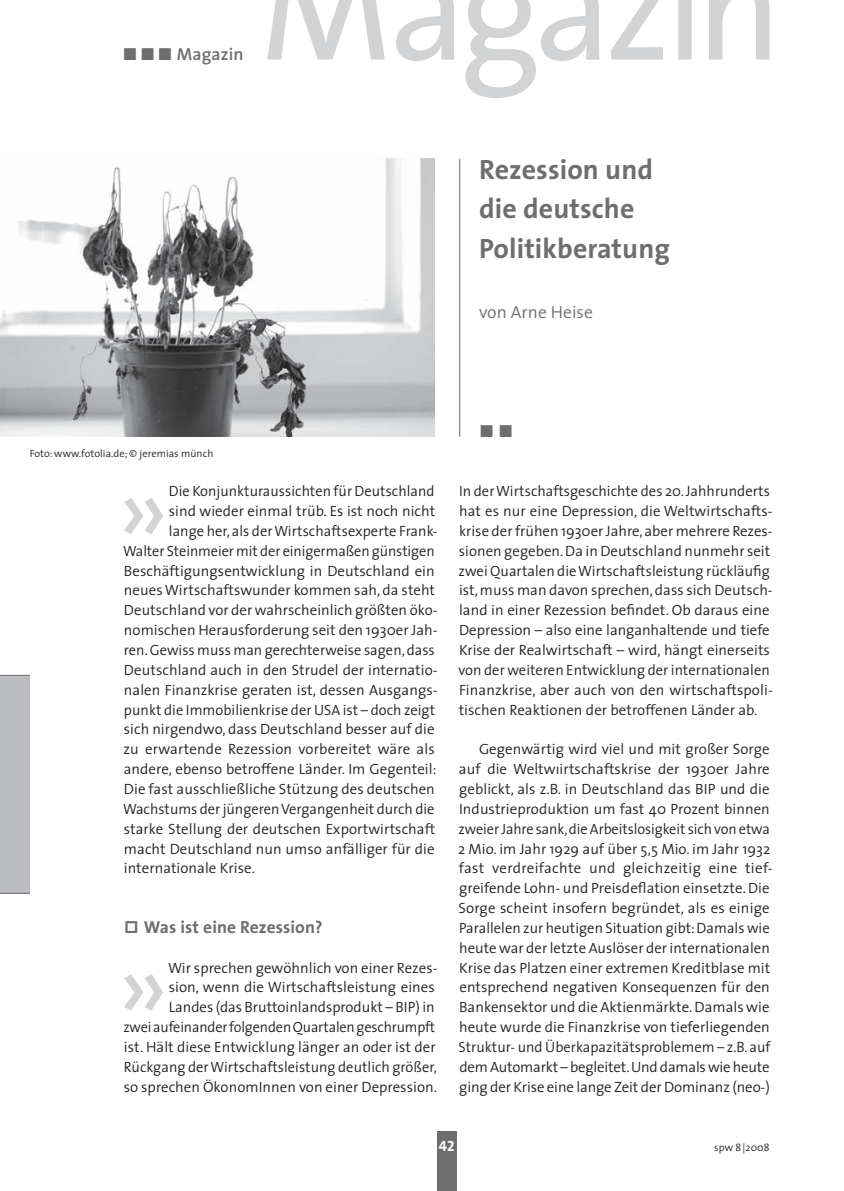
<style>
.page{position:relative;width:844px;height:1191px;background:#fff}
.page>*{position:absolute;margin:0;border:0;box-sizing:border-box;transform-origin:0 0}
.t1{font:101.5px "The Sans";color:#d1d3d4}
.t2{font:700 28px/39.7px "The Sans";letter-spacing:.005em;color:#6d6e70}
.t3{font:700 17.5px "The Sans";letter-spacing:.005em;color:#6d6e70}
.t4{font:300 17.5px "The Sans";letter-spacing:.005em;color:#6d6e70}
.t5{font:600 17.5px "The Sans";letter-spacing:.005em;color:#6d6e70}
.t6{font:17.5px "The Sans Bold Expert";color:#6d6e70}
.t7{font:300 14.88px/19.8px "The Sans";letter-spacing:.005em;color:#231f20}
.t8{font:14.88px "The Sans Bold Caps";color:#fff}
.t9{font:300 10.5px "The Sans";letter-spacing:.005em;color:#231f20}
.s1{font-family:"The Sans Bold Expert";font-weight:400}
</style>
<div class="page">
<img style="left:0;top:159px;width:434px;height:278px">
<div style="left:437px;top:1131px;width:19px;height:60px;background:#6d6e70"></div>
<div style="left:0;top:675px;width:30px;height:218px;background:#bbbdc0"></div>
<hr style="left:0;top:675px;width:30px;height:1px;background:#6d6e70">
<hr style="left:0;top:892px;width:30px;height:1px;background:#6d6e70">
<svg style="left:267px;top:0;width:502px;height:98px"></svg>
<hr style="left:459px;top:159px;width:1px;height:278px;background:#6d6e70">
<p class="t5" style="left:122px;top:47px;width:122px"><span class="s1">ó ó ó</span> Magazin</p>
<h2 class="t2" style="left:479px;top:152px;width:192px">Rezession und die deutsche<br>Politikberatung</h2>
<p class="t4" style="left:479px;top:305px;width:115px">von Arne Heise</p>
<p class="t9" style="left:30px;top:449px;width:185px">Foto: www.fotolia.de; © jeremias münch</p>
<p class="t7" style="left:169px;top:483px;width:267px">Die Konjunkturaussichten für Deutschland</p>
<p class="t7" style="left:169px;top:503px;width:268px">sind wieder einmal trüb. Es ist noch nicht</p>
<p class="t7" style="left:169px;top:522px;width:270px">lange her, als der Wirtschaftsexperte Frank-</p>
<p class="t7" style="left:123px;top:542px;width:313px">Walter Steinmeier mit der einigermaßen günstigen</p>
<p class="t7" style="left:124px;top:562px;width:312px">Beschäftigungsentwicklung in Deutschland ein</p>
<p class="t7" style="left:124px;top:582px;width:312px">neues Wirtschaftswunder kommen sah, da steht</p>
<p class="t7" style="left:124px;top:602px;width:315px">Deutschland vor der wahrscheinlich größten öko-</p>
<p class="t7" style="left:124px;top:622px;width:315px">nomischen Herausforderung seit den 1930er Jah-</p>
<p class="t7" style="left:124px;top:641px;width:312px">ren. Gewiss muss man gerechterweise sagen, dass</p>
<p class="t7" style="left:124px;top:661px;width:315px">Deutschland auch in den Strudel der internatio-</p>
<p class="t7" style="left:124px;top:681px;width:315px">nalen Finanzkrise geraten ist, dessen Ausgangs-</p>
<p class="t7" style="left:124px;top:701px;width:312px">punkt die Immobilienkrise der USA ist – doch zeigt</p>
<p class="t7" style="left:124px;top:721px;width:312px">sich nirgendwo, dass Deutschland besser auf die</p>
<p class="t7" style="left:123px;top:741px;width:313px">zu erwartende Rezession vorbereitet wäre als</p>
<p class="t7" style="left:124px;top:760px;width:314px">andere, ebenso betroffene Länder. Im Gegenteil:</p>
<p class="t7" style="left:124px;top:780px;width:312px">Die fast ausschließliche Stützung des deutschen</p>
<p class="t7" style="left:123px;top:800px;width:313px">Wachstums der jüngeren Vergangenheit durch die</p>
<p class="t7" style="left:124px;top:820px;width:313px">starke Stellung der deutschen Exportwirtschaft</p>
<p class="t7" style="left:124px;top:840px;width:312px">macht Deutschland nun umso anfälliger für die</p>
<p class="t7" style="left:124px;top:860px;width:133px">internationale Krise.</p>
<h1 class="t1" style="left:117px;top:469px;width:53px">»</h1>
<p class="t3" style="left:124px;top:920px;width:200px"><span class="s1">ò</span> Was ist eine Rezession?</p>
<p class="t7" style="left:123px;top:959px;width:316px;text-align:right">Wir sprechen gewöhnlich von einer Rezes-<br>sion, wenn die Wirtschaftsleistung eines<br>Landes (das Bruttoinlandsprodukt – BIP) in<br>zwei aufeinander folgenden Quartalen geschrumpft ist. Hält diese Entwicklung länger an oder ist der Rückgang der Wirtschaftsleistung deutlich größer, so sprechen ÖkonomInnen von einer Depression.</p>
<h1 class="t1" style="left:117px;top:945px;width:53px">»</h1>
<p class="t6" style="left:479px;top:420px;width:36px">ó ó</p>
<p class="t7" style="left:458px;top:483px;width:316px">In der Wirtschaftsgeschichte des 20. Jahhrunderts hat es nur eine Depression, die Weltwirtschafts&shy;krise der frühen 1930er Jahre, aber mehrere Rezes&shy;sionen gegeben. Da in Deutschland nunmehr seit zwei Quartalen die Wirtschaftsleistung rückläufig ist, muss man davon sprechen, dass sich Deutsch&shy;land in einer Rezession befindet. Ob daraus eine Depres sion – also eine langanhaltende und tiefe Krise der Realwirtschaft – wird, hängt einerseits von der weiteren Entwicklung der internationalen Finanzkrise, aber auch von den wirtschaftspoli&shy;tischen Reaktionen der betroffenen Länder ab.</p>
<p class="t7" style="left:458px;top:741px;width:316px;text-indent:21px">Gegenwärtig wird viel und mit großer Sorge auf die Weltwıirtschaftskrise der 1930er Jahre geblickt, als z.B. in Deutschland das BIP und die Industrieproduktion um fast 40 Prozent binnen zweier Jahre sank, die Arbeitslosigkeit sich von etwa 2 Mio. im Jahr 1929 auf über 5,5 Mio. im Jahr 1932 fast verdreifachte und gleichzeitig eine tief&shy;greifende Lohn- und Preisdeflation einsetzte. Die Sorge scheint insofern begründet, als es einige Parallelen zur heutigen Situation gibt: Damals wie heute war der letzte Auslöser der internationalen Krise das Platzen einer extremen Kreditblase mit entsprechend negativen Konsequenzen für den Bankensektor und die Aktienmärkte. Damals wie heute wurde die Finanzkrise von tieferliegenden Struktur- und Überkapazitätsproblemem – z.B. auf dem Automarkt – begleitet. Und damals wie heute ging der Krise eine lange Zeit der Dominanz (neo-)</p>
<p class="t8" style="left:439px;top:1137px;width:17px">42</p>
<p class="t9" style="left:714px;top:1144px;width:57px">spw 8 |2008</p>
</div>
